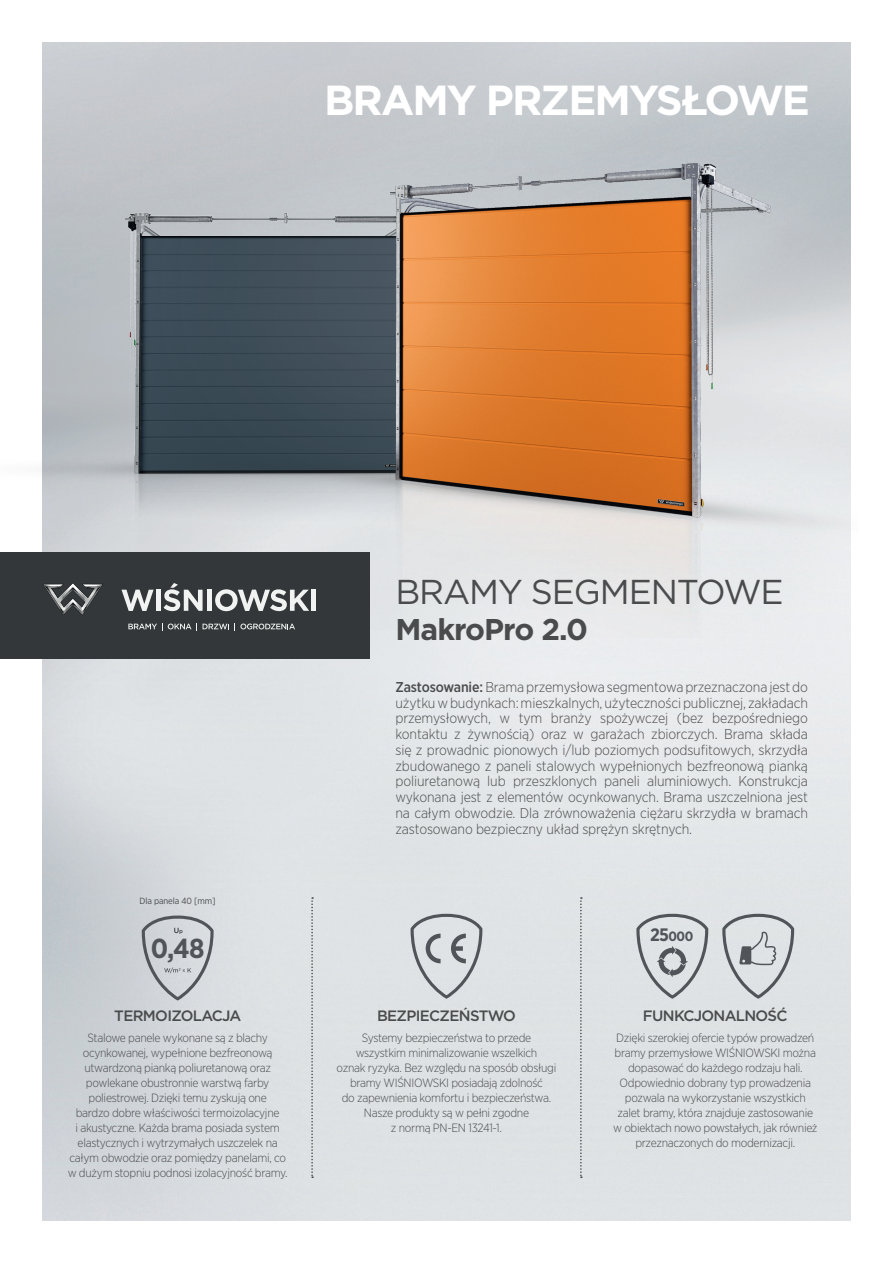
<style>
.page{position:relative;width:893px;height:1263px;background:#fff}
.page>*{position:absolute;margin:0;border:0;box-sizing:border-box;transform-origin:0 0}
.Headline{font:700 42px "Gotham";letter-spacing:-.045em;color:#fff}
.Headline_Cover_Text{font:34.5px "Gotham";letter-spacing:-.03em;color:#4a4b4c}
.Headline_Cover_Text-2{font:700 30px "Gotham";letter-spacing:-.03em;color:#4a4b4c}
.Tekst_opis_pod_tytuł{font:700 27.45px "Gotham Narrow";color:#515458}
.Tekst_opis_pod_tytuł-2{font:700 18px "Gotham Narrow";color:#515458}
.Headline_Cover_Text-3{font:500 15px "Gotham";letter-spacing:-.045em;color:#4a4b4c}
.Headline_Cover_Text-4{font:300 14.25px/15.8px "Gotham Narrow";letter-spacing:-.01em;color:#4a4b4c;text-align:justify}
.Tekst_opis_pod_tytuł-3{font:700 13.5px "Gotham Narrow";color:#515458}
.Headline_Cover_Text-5{font:300 12px/15px "Gotham Narrow";letter-spacing:-.025em;color:#4a4b4c;text-align:center}
.t1{font:9px "Gotham Narrow";letter-spacing:-.01em;color:#4a4b4c}
.s1{font-weight:500}
</style>
<div class="page">
<img style="left:0;top:42px;width:851px;height:596px">
<svg style="left:311px;top:897px;width:2px;height:281px"></svg>
<svg style="left:580px;top:897px;width:2px;height:281px"></svg>
<div style="left:0;top:553px;width:370px;height:106px;background:#333739"></div>
<svg style="left:128px;top:623px;width:101px;height:7px"></svg>
<svg style="left:240px;top:623px;width:55px;height:7px"></svg>
<svg style="left:44px;top:583px;width:59px;height:32px"></svg>
<svg style="left:121px;top:590px;width:33px;height:21px"></svg>
<hr style="left:156px;top:590px;width:4px;height:21px;background:#f1f3f2">
<svg style="left:164px;top:583px;width:39px;height:28px"></svg>
<div style="left:207px;top:590px;width:5px;height:21px;background:#f1f3f2"></div>
<svg style="left:215px;top:589px;width:94px;height:22px"></svg>
<div style="left:311px;top:590px;width:5px;height:21px;background:#f1f3f2"></div>
<svg style="left:722px;top:914px;width:72px;height:85px;background:#c6cacc"></svg>
<svg style="left:636px;top:914px;width:72px;height:85px;background:#c6c9cc"></svg>
<svg style="left:411px;top:914px;width:71px;height:85px;background:#c4c8ca"></svg>
<svg style="left:142px;top:915px;width:72px;height:85px;background:#c3c7ca"></svg>
<p class="Headline" style="left:324px;top:72px;width:487px">BRAMY PRZEMYSŁOWE</p>
<p class="t1" style="left:140px;top:896px;width:78px">Dla panela 40 [mm]</p>
<p class="Tekst_opis_pod_tytuł" style="left:151px;top:930px;width:55px">0,48</p>
<p class="Headline_Cover_Text-3" style="left:114px;top:1006px;width:129px">TERMOIZOLACJA</p>
<p class="Headline_Cover_Text-5" style="left:68px;top:1030px;width:221px">Stalowe panele wykonane są z blachy ocynkowanej, wypełnione bezfreonową utwardzoną pianką poliuretanową oraz powlekane obustronnie warstwą farby poliestrowej. Dzięki temu zyskują one<br>bardzo dobre właściwości termoizolacyjne<br>i akustyczne. Każda brama posiada system elastycznych i wytrzymałych uszczelek na całym obwodzie oraz pomiędzy panelami, co w dużym stopniu podnosi izolacyjność bramy.</p>
<p class="Headline_Cover_Text" style="left:395px;top:569px;width:390px">BRAMY SEGMENTOWE</p>
<p class="Headline_Cover_Text-2" style="left:395px;top:609px;width:194px">MakroPro 2.0</p>
<p class="Headline_Cover_Text-4" style="left:395px;top:678px;width:414px"><span class="s1">Zastosowanie:</span> Brama przemysłowa segmentowa przeznaczona jest do użytku w budynkach: mieszkalnych, użyteczności publicznej, zakładach przemysłowych, w tym branży spożywczej (bez bezpośredniego kontaktu z żywnością) oraz w garażach zbiorczych. Brama składa się z prowadnic pionowych i/lub poziomych podsufitowych, skrzydła zbudowanego z paneli stalowych wypełnionych bezfreonową pianką poliuretanową lub przeszklonych paneli aluminiowych. Konstrukcja wykonana jest z elementów ocynkowanych. Brama uszczelniona jest na całym obwodzie. Dla zrównoważenia ciężaru skrzydła w bramach zastosowano bezpieczny układ sprężyn skrętnych.</p>
<p class="Headline_Cover_Text-3" style="left:377px;top:1006px;width:140px">BEZPIECZEŃSTWO</p>
<p class="Headline_Cover_Text-5" style="left:362px;top:1030px;width:171px">Systemy bezpieczeństwa to przede</p>
<p class="Headline_Cover_Text-5" style="left:356px;top:1045px;width:183px">wszystkim minimalizowanie wszelkich</p>
<p class="Headline_Cover_Text-5" style="left:337px;top:1060px;width:221px">oznak ryzyka. Bez względu na sposób obsługi bramy WIŚNIOWSKI posiadają zdolność</p>
<p class="Headline_Cover_Text-5" style="left:342px;top:1090px;width:211px">do zapewnienia komfortu i bezpieczeństwa.<br>Nasze produkty są w pełni zgodne</p>
<p class="Headline_Cover_Text-5" style="left:391px;top:1120px;width:113px">z normą PN-EN 13241-1.</p>
<p class="Tekst_opis_pod_tytuł-2" style="left:650px;top:923px;width:21px">25</p>
<p class="Tekst_opis_pod_tytuł-3" style="left:668px;top:927px;width:26px">000</p>
<p class="Headline_Cover_Text-3" style="left:643px;top:1006px;width:146px">FUNKCJONALNOŚĆ</p>
<p class="Headline_Cover_Text-5" style="left:613px;top:1030px;width:206px">Dzięki szerokiej ofercie typów prowadzeń bramy przemysłowe WIŚNIOWSKI można dopasować do każdego rodzaju hali.<br>Odpowiednio dobrany typ prowadzenia pozwala na wykorzystanie wszystkich zalet bramy, która znajduje zastosowanie w obiektach nowo powstałych, jak również przeznaczonych do modernizacji.</p>
</div>
